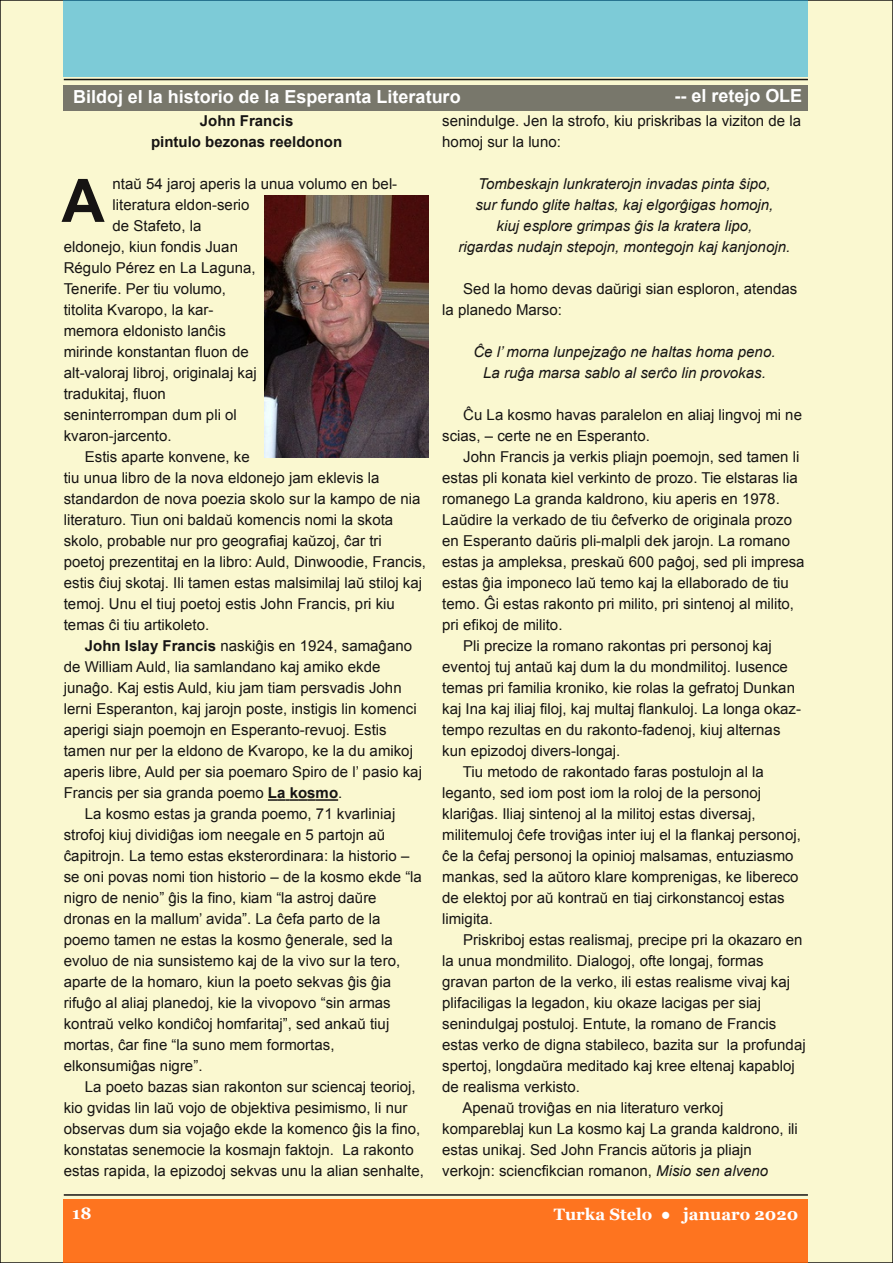
<style>
.page{position:relative;width:893px;height:1263px;background:#faf8d0}
.page>*{position:absolute;margin:0;border:0;box-sizing:border-box;transform-origin:0 0}
.t1{font:700 60px "Arial";color:#161413}
.t2{font:700 18px "Arial";color:#fff}
.t3{font:700 16.5px "Georgia";color:#fff}
.t4{font:15px/21px "Arial";letter-spacing:.005em;color:#161413}
.t5{font:italic 15px/21px "Arial";letter-spacing:.005em;color:#161413;text-align:center}
.t6{font:700 15px/21px "Arial";color:#161413;text-align:center}
.s1{font-weight:700}
.s2{font-style:italic}
</style>
<div class="page">
<div style="left:64px;top:1199px;width:744px;height:64px;background:#fe741f"></div>
<hr style="left:64px;top:1194px;width:744px;height:2px;background:#161413">
<div style="left:64px;top:0;width:744px;height:77px;background:#7dcbd7"></div>
<hr style="left:64px;top:79px;width:744px;height:1px;background:#161413">
<div style="left:64px;top:85px;width:744px;height:26px;background:#78776b"></div>
<svg style="left:268px;top:799px;width:70px;height:2px"></svg>
<img style="left:265px;top:196px;width:164px;height:261px">
<p class="t2" style="left:73px;top:86px;width:389px">Bildoj el la historio de la Esperanta Literaturo</p>
<p class="t2" style="left:674px;top:86px;width:129px">-- el retejo OLE</p>
<p class="t6" style="left:151px;top:110px;width:193px">John Francis<br>pintulo bezonas reeldonon</p>
<p class="t4" style="left:113px;top:173px;width:286px">ntaŭ 54 jaroj aperis la unua volumo en bel-</p>
<p class="t4" style="left:113px;top:194px;width:139px">literatura eldon-serio</p>
<p class="t4" style="left:113px;top:215px;width:90px">de Stafeto, la</p>
<p class="t4" style="left:64px;top:236px;width:176px">eldonejo, kiun fondis Juan</p>
<p class="t4" style="left:64px;top:257px;width:193px">Régulo Pérez en La Laguna,</p>
<p class="t4" style="left:64px;top:278px;width:164px">Tenerife. Per tiu volumo,</p>
<p class="t4" style="left:64px;top:299px;width:151px">titolita Kvaropo, la kar-</p>
<p class="t4" style="left:64px;top:320px;width:164px">memora eldonisto lanĉis</p>
<p class="t4" style="left:64px;top:341px;width:187px">mirinde konstantan fluon de</p>
<p class="t4" style="left:64px;top:362px;width:194px">alt-valoraj libroj, originalaj kaj</p>
<p class="t4" style="left:64px;top:383px;width:104px">tradukitaj, fluon</p>
<p class="t4" style="left:64px;top:404px;width:175px">seninterrompan dum pli ol</p>
<p class="t4" style="left:64px;top:425px;width:109px">kvaron-jarcento.</p>
<p class="t4" style="left:85px;top:446px;width:166px">Estis aparte konvene, ke</p>
<p class="t4" style="left:64px;top:467px;width:317px">tiu unua libro de la nova eldonejo jam eklevis la</p>
<p class="t4" style="left:64px;top:488px;width:358px">standardon de nova poezia skolo sur la kampo de nia</p>
<p class="t4" style="left:64px;top:509px;width:331px">literaturo. Tiun oni baldaŭ komencis nomi la skota</p>
<p class="t4" style="left:64px;top:530px;width:320px">skolo, probable nur pro geografiaj kaŭzoj, ĉar tri</p>
<p class="t4" style="left:64px;top:551px;width:364px">poetoj prezentitaj en la libro: Auld, Dinwoodie, Francis,</p>
<p class="t4" style="left:64px;top:572px;width:360px">estis ĉiuj skotaj. Ili tamen estas malsimilaj laŭ stiloj kaj</p>
<p class="t4" style="left:64px;top:593px;width:333px">temoj. Unu el tiuj poetoj estis John Francis, pri kiu</p>
<p class="t4" style="left:64px;top:614px;width:147px">temas ĉi tiu artikoleto.</p>
<p class="t4" style="left:85px;top:635px;width:329px"><span class="s1">John Islay Francis</span> naskiĝis en 1924, samaĝano</p>
<p class="t4" style="left:64px;top:656px;width:318px">de William Auld, lia samlandano kaj amiko ekde</p>
<p class="t4" style="left:64px;top:677px;width:339px">junaĝo. Kaj estis Auld, kiu jam tiam persvadis John</p>
<p class="t4" style="left:64px;top:698px;width:354px">lerni Esperanton, kaj jarojn poste, instigis lin komenci</p>
<p class="t4" style="left:64px;top:719px;width:324px">aperigi siajn poemojn en Esperanto-revuoj. Estis</p>
<p class="t4" style="left:64px;top:740px;width:351px">tamen nur per la eldono de Kvaropo, ke la du amikoj</p>
<p class="t4" style="left:64px;top:761px;width:360px">aperis libre, Auld per sia poemaro Spiro de l’ pasio kaj</p>
<p class="t4" style="left:64px;top:782px;width:280px">Francis per sia granda poemo <span class="s1">La kosmo</span>.</p>
<p class="t4" style="left:85px;top:803px;width:312px">La kosmo estas ja granda poemo, 71 kvarliniaj</p>
<p class="t4" style="left:64px;top:824px;width:323px">strofoj kiuj dividiĝas iom neegale en 5 partojn aŭ</p>
<p class="t4" style="left:64px;top:845px;width:347px">ĉapitrojn. La temo estas eksterordinara: la historio –</p>
<p class="t4" style="left:64px;top:866px;width:360px">se oni povas nomi tion historio – de la kosmo ekde “la</p>
<p class="t4" style="left:64px;top:887px;width:314px">nigro de nenio” ĝis la fino, kiam “la astroj daŭre</p>
<p class="t4" style="left:64px;top:908px;width:318px">dronas en la mallum’ avida”. La ĉefa parto de la</p>
<p class="t4" style="left:64px;top:929px;width:331px">poemo tamen ne estas la kosmo ĝenerale, sed la</p>
<p class="t4" style="left:64px;top:950px;width:338px">evoluo de nia sunsistemo kaj de la vivo sur la tero,</p>
<p class="t4" style="left:64px;top:971px;width:329px">aparte de la homaro, kiun la poeto sekvas ĝis ĝia</p>
<p class="t4" style="left:64px;top:992px;width:328px">rifuĝo al aliaj planedoj, kie la vivopovo “sin armas</p>
<p class="t4" style="left:64px;top:1013px;width:327px">kontraŭ velko kondiĉoj homfaritaj”, sed ankaŭ tiuj</p>
<p class="t4" style="left:64px;top:1034px;width:272px">mortas, ĉar fine “la suno mem formortas,</p>
<p class="t4" style="left:64px;top:1055px;width:140px">elkonsumiĝas nigre”.</p>
<p class="t4" style="left:85px;top:1076px;width:332px">La poeto bazas sian rakonton sur sciencaj teorioj,</p>
<p class="t4" style="left:64px;top:1097px;width:345px">kio gvidas lin laŭ vojo de objektiva pesimismo, li nur</p>
<p class="t4" style="left:64px;top:1118px;width:358px">observas dum sia vojaĝo ekde la komenco ĝis la fino,</p>
<p class="t4" style="left:64px;top:1139px;width:351px">konstatas senemocie la kosmajn faktojn. La rakonto</p>
<p class="t4" style="left:64px;top:1160px;width:362px">estas rapida, la epizodoj sekvas unu la alian senhalte,</p>
<p class="t4" style="left:442px;top:110px;width:360px">senindulge. Jen la strofo, kiu priskribas la viziton de la homoj sur la luno:</p>
<p class="t5" style="left:459px;top:173px;width:333px">Tombeskajn lunkraterojn invadas pinta ŝipo,<br>sur fundo glite haltas, kaj elgorĝigas homojn,<br>kiuj esplore grimpas ĝis la kratera lipo,<br>rigardas nudajn stepojn, montegojn kaj kanjonojn.</p>
<p class="t4" style="left:442px;top:278px;width:357px;text-indent:21px">Sed la homo devas daŭrigi sian esploron, atendas la planedo Marso:</p>
<p class="t5" style="left:473px;top:341px;width:304px">Ĉe l’ morna lunpejzaĝo ne haltas homa peno.<br>La ruĝa marsa sablo al serĉo lin provokas.</p>
<p class="t4" style="left:442px;top:404px;width:361px;text-indent:21px">Ĉu La kosmo havas paralelon en aliaj lingvoj mi ne scias, – certe ne en Esperanto.</p>
<p class="t4" style="left:463px;top:446px;width:338px">John Francis ja verkis pliajn poemojn, sed tamen li</p>
<p class="t4" style="left:442px;top:467px;width:357px">estas pli konata kiel verkinto de prozo. Tie elstaras lia</p>
<p class="t4" style="left:442px;top:488px;width:339px">romanego La granda kaldrono, kiu aperis en 1978.</p>
<p class="t4" style="left:442px;top:509px;width:351px">Laŭdire la verkado de tiu ĉefverko de originala prozo</p>
<p class="t4" style="left:442px;top:530px;width:349px">en Esperanto daŭris pli-malpli dek jarojn. La romano</p>
<p class="t4" style="left:442px;top:551px;width:364px">estas ja ampleksa, preskaŭ 600 paĝoj, sed pli impresa</p>
<p class="t4" style="left:442px;top:572px;width:348px">estas ĝia imponeco laŭ temo kaj la ellaborado de tiu</p>
<p class="t4" style="left:442px;top:593px;width:353px">temo. Ĝi estas rakonto pri milito, pri sintenoj al milito,</p>
<p class="t4" style="left:442px;top:614px;width:122px">pri efikoj de milito.</p>
<p class="t4" style="left:463px;top:635px;width:310px">Pli precize la romano rakontas pri personoj kaj</p>
<p class="t4" style="left:442px;top:656px;width:347px">eventoj tuj antaŭ kaj dum la du mondmilitoj. Iusence</p>
<p class="t4" style="left:442px;top:677px;width:354px">temas pri familia kroniko, kie rolas la gefratoj Dunkan</p>
<p class="t4" style="left:442px;top:698px;width:360px">kaj Ina kaj iliaj filoj, kaj multaj flankuloj. La longa okaz-</p>
<p class="t4" style="left:442px;top:719px;width:340px">tempo rezultas en du rakonto-fadenoj, kiuj alternas</p>
<p class="t4" style="left:442px;top:740px;width:180px">kun epizodoj divers-longaj.</p>
<p class="t4" style="left:463px;top:761px;width:302px">Tiu metodo de rakontado faras postulojn al la</p>
<p class="t4" style="left:442px;top:782px;width:320px">leganto, sed iom post iom la roloj de la personoj</p>
<p class="t4" style="left:442px;top:803px;width:315px">klariĝas. Iliaj sintenoj al la militoj estas diversaj,</p>
<p class="t4" style="left:442px;top:824px;width:360px">militemuloj ĉefe troviĝas inter iuj el la flankaj personoj,</p>
<p class="t4" style="left:442px;top:845px;width:353px">ĉe la ĉefaj personoj la opinioj malsamas, entuziasmo</p>
<p class="t4" style="left:442px;top:866px;width:358px">mankas, sed la aŭtoro klare komprenigas, ke libereco</p>
<p class="t4" style="left:442px;top:887px;width:344px">de elektoj por aŭ kontraŭ en tiaj cirkonstancoj estas</p>
<p class="t4" style="left:442px;top:908px;width:52px">limigita.</p>
<p class="t4" style="left:463px;top:929px;width:341px">Priskriboj estas realismaj, precipe pri la okazaro en</p>
<p class="t4" style="left:442px;top:950px;width:323px">la unua mondmilito. Dialogoj, ofte longaj, formas</p>
<p class="t4" style="left:442px;top:971px;width:349px">gravan parton de la verko, ili estas realisme vivaj kaj</p>
<p class="t4" style="left:442px;top:992px;width:320px">plifaciligas la legadon, kiu okaze lacigas per siaj</p>
<p class="t4" style="left:442px;top:1013px;width:336px">senindulgaj postuloj. Entute, la romano de Francis</p>
<p class="t4" style="left:442px;top:1034px;width:365px">estas verko de digna stabileco, bazita sur la profundaj</p>
<p class="t4" style="left:442px;top:1055px;width:354px">spertoj, longdaŭra meditado kaj kree eltenaj kapabloj</p>
<p class="t4" style="left:442px;top:1076px;width:139px">de realisma verkisto.</p>
<p class="t4" style="left:462px;top:1097px;width:263px">Apenaŭ troviĝas en nia literaturo verkoj</p>
<p class="t4" style="left:442px;top:1118px;width:357px">kompareblaj kun La kosmo kaj La granda kaldrono, ili</p>
<p class="t4" style="left:442px;top:1139px;width:311px">estas unikaj. Sed John Francis aŭtoris ja pliajn</p>
<p class="t4" style="left:442px;top:1160px;width:328px">verkojn: sciencfikcian romanon, <span class="s2">Misio sen alveno</span></p>
<h1 class="t1" style="left:62px;top:168px;width:45px">A</h1>
<p class="t3" style="left:72px;top:1204px;width:21px">18</p>
<p class="t3" style="left:554px;top:1204px;width:246px">Turka Stelo ● januaro 2020</p>
</div>
